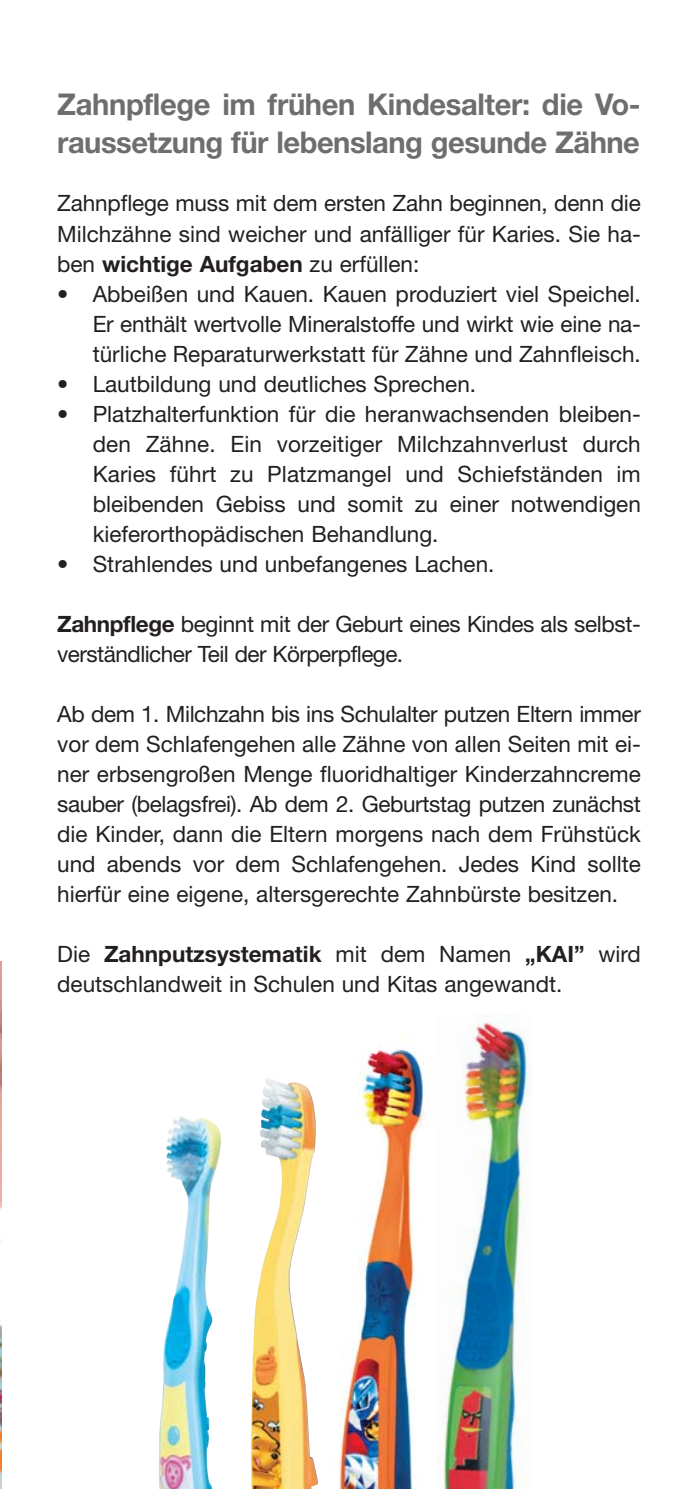
<style>
.page{position:relative;width:695px;height:1489px;background:#fff}
.page>*{position:absolute;margin:0;border:0;box-sizing:border-box;transform-origin:0 0}
.t1{font:30px/37.5px "Helvetica Neue Bold+BHOZQV";letter-spacing:-.015em;color:#6c6e70}
.t2{font:22.5px/30px "Helvetica Neue Roman+ECGKCV";color:#231f20;text-align:justify}
.t3{font:22.5px "Helvetica Neue Bold+BHOZQV";color:#231f20}
.s1{font-family:"Helvetica Neue Roman+ECGKCV"}
.s2{font-family:"Helvetica Neue Bold+BHOZQV"}
</style>
<div class="page">
<img style="left:159px;top:1116px;width:62px;height:372px">
<img style="left:251px;top:1078px;width:67px;height:410px">
<img style="left:339px;top:1014px;width:191px;height:474px">
<img style="left:0;top:961px;width:2px;height:527px">
<h1 class="t1" style="left:57px;top:89px;width:585px">Zahnpflege im frühen Kindesalter: die Vo&shy;raussetzung für lebenslang gesunde Zähne</h1>
<p class="t2" style="left:57px;top:191px;width:585px">Zahnpflege muss mit dem ersten Zahn beginnen, denn die<br>Milchzähne sind weicher und anfälliger für Karies. Sie ha-</p>
<p class="t3" style="left:57px;top:255px;width:363px"><span class="s1">ben</span> wichtige Aufgaben <span class="s1">zu erfüllen:</span></p>
<p class="t2" style="left:93px;top:281px;width:549px;text-indent:-35px">• Abbeißen und Kauen. Kauen produziert viel Speichel.<br>Er enthält wertvolle Mineralstoffe und wirkt wie eine na&shy;türliche Reparaturwerkstatt für Zähne und Zahnfleisch.</p>
<p class="t2" style="left:57px;top:371px;width:420px">• Lautbildung und deutliches Sprechen.</p>
<p class="t2" style="left:93px;top:401px;width:549px;text-indent:-35px">• Platzhalterfunktion für die heranwachsenden bleiben&shy;den Zähne. Ein vorzeitiger Milchzahnverlust durch Karies führt zu Platzmangel und Schiefständen im bleibenden Gebiss und somit zu einer notwendigen kieferorthopädischen Behandlung.</p>
<p class="t2" style="left:57px;top:551px;width:438px">• Strahlendes und unbefangenes Lachen.</p>
<p class="t2" style="left:57px;top:611px;width:585px"><span class="s2">Zahnpflege</span> beginnt mit der Geburt eines Kindes als selbst&shy;verständlicher Teil der Körperpflege.</p>
<p class="t2" style="left:57px;top:701px;width:585px">Ab dem 1. Milchzahn bis ins Schulalter putzen Eltern immer vor dem Schlafengehen alle Zähne von allen Seiten mit ei&shy;ner erbsengroßen Menge fluoridhaltiger Kinderzahncreme sauber (belagsfrei). Ab dem 2. Geburtstag putzen zunächst die Kinder, dann die Eltern morgens nach dem Frühstück und abends vor dem Schlafengehen. Jedes Kind sollte hierfür eine eigene, altersgerechte Zahnbürste besitzen.</p>
<p class="t3" style="left:57px;top:945px;width:585px"><span class="s1">Die</span> Zahnputzsystematik <span class="s1">mit dem Namen</span> „KAI” <span class="s1">wird</span></p>
<p class="t2" style="left:57px;top:971px;width:506px">deutschlandweit in Schulen und Kitas angewandt.</p>
</div>
